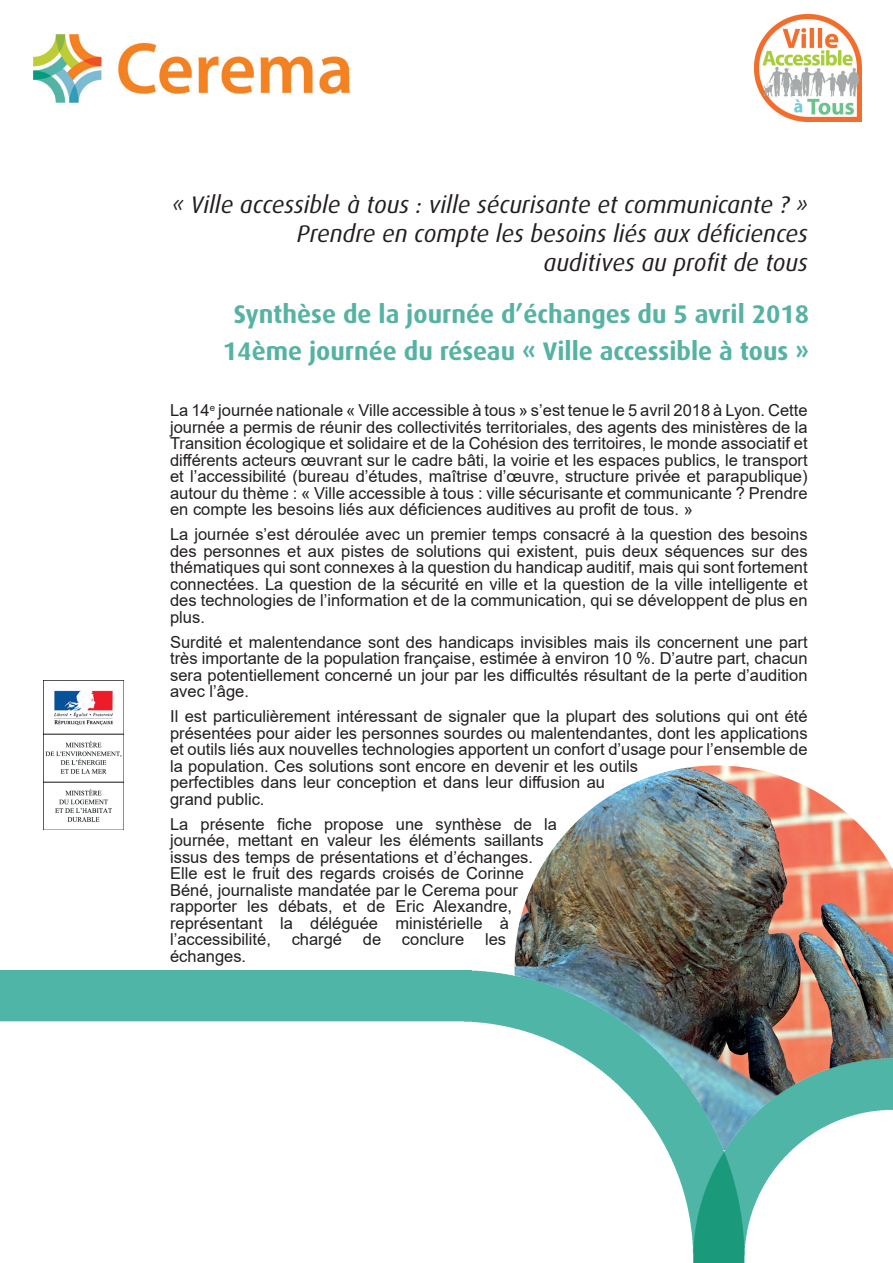
<style>
.page{position:relative;width:893px;height:1263px;background:#fff}
.page>*{position:absolute;margin:0;border:0;box-sizing:border-box;transform-origin:0 0}
.t1{font:700 25.5px/37.3px "Dax OT";color:#56b3a3;text-align:center}
.t2{font:italic 24px/28.8px "Dax OT";color:#231f20;text-align:right}
.t3{font:16.5px/16.5px "Arial";color:#231f20;text-align:justify}
</style>
<div class="page">
<img style="left:44px;top:680px;width:80px;height:149px">
<img style="left:514px;top:765px;width:379px;height:206px">
<img style="left:33px;top:33px;width:317px;height:70px">
<img style="left:755px;top:15px;width:106px;height:106px">
<img style="left:0;top:971px;width:893px;height:292px">
<h2 class="t2" style="left:172px;top:191px;width:638px">« Ville accessible à tous : ville sécurisante et communicante ? »<br>Prendre en compte les besoins liés aux déficiences<br>auditives au profit de tous</h2>
<h1 class="t1" style="left:223px;top:295px;width:588px">Synthèse de la journée d’échanges du 5 avril 2018<br>14ème journée du réseau « Ville accessible à tous »</h1>
<p class="t3" style="left:170px;top:402px;width:639px">La 14<sup>e</sup> journée nationale « Ville accessible à tous » s’est tenue le 5 avril 2018 à Lyon. Cette journée a permis de réunir des collectivités territoriales, des agents des ministères de la Transition écologique et solidaire et de la Cohésion des territoires, le monde associatif et différents acteurs œuvrant sur le cadre bâti, la voirie et les espaces publics, le transport et l’accessibilité (bureau d’études, maîtrise d’œuvre, structure privée et parapublique) autour du thème : « Ville accessible à tous : ville sécurisante et communicante ? Prendre en compte les besoins liés aux déficiences auditives au profit de tous. »</p>
<p class="t3" style="left:170px;top:526px;width:639px">La journée s’est déroulée avec un premier temps consacré à la question des besoins des personnes et aux pistes de solutions qui existent, puis deux séquences sur des thématiques qui sont connexes à la question du handicap auditif, mais qui sont fortement connectées. La question de la sécurité en ville et la question de la ville intelligente et des technologies de l’information et de la communication, qui se développent de plus en plus.</p>
<p class="t3" style="left:170px;top:633px;width:639px">Surdité et malentendance sont des handicaps invisibles mais ils concernent une part très importante de la population française, estimée à environ 10 %. D’autre part, chacun sera potentiellement concerné un jour par les difficultés résultant de la perte d’audition avec l’âge.</p>
<p class="t3" style="left:170px;top:708px;width:639px;text-align:left">Il est particulièrement intéressant de signaler que la plupart des solutions qui ont été présentées pour aider les personnes sourdes ou malentendantes, dont les applications et outils liés aux nouvelles technologies apportent un confort d’usage pour l’ensemble de la population. Ces solutions sont encore en devenir et les outils<br>perfectibles dans leur conception et dans leur diffusion au<br>grand public.</p>
<p class="t3" style="left:170px;top:815px;width:388px;text-align:left">La présente fiche propose une synthèse de la journée, mettant en valeur les éléments saillants issus des temps de présentations et d’échanges.<br>Elle est le fruit des regards croisés de Corinne Béné, journaliste mandatée par le Cerema pour rapporter les débats, et de Eric Alexandre, représentant la déléguée ministérielle à l’accessibilité,</p>
<p class="t3" style="left:292px;top:931px;width:52px">chargé</p>
<p class="t3" style="left:363px;top:931px;width:20px">de</p>
<p class="t3" style="left:402px;top:931px;width:64px">conclure</p>
<p class="t3" style="left:485px;top:931px;width:23px">les</p>
<p class="t3" style="left:170px;top:947px;width:78px">échanges.</p>
</div>
